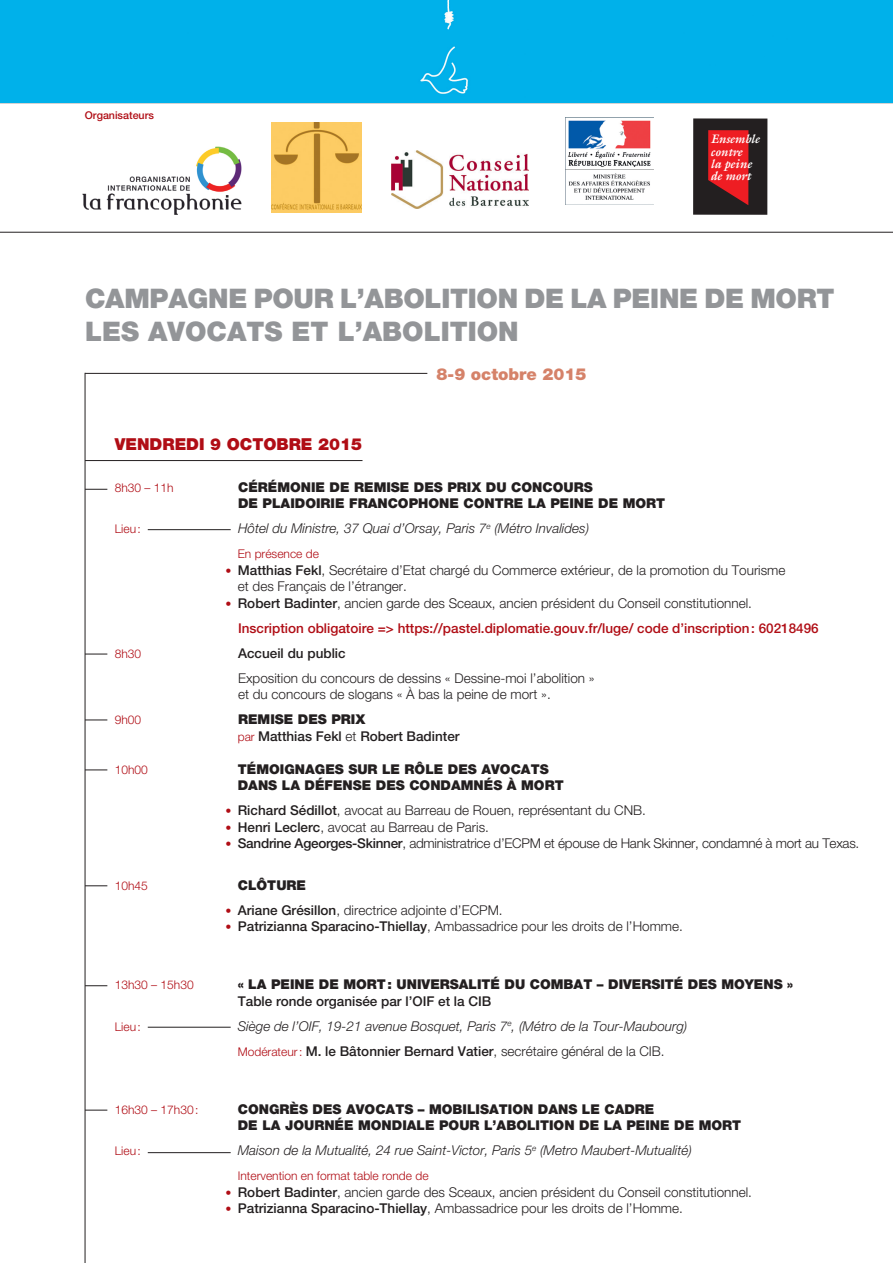
<style>
.page{position:relative;width:893px;height:1263px;background:#fff}
.page>*{position:absolute;margin:0;border:0;box-sizing:border-box;transform-origin:0 0}
.t1{font:900 27px/32.4px "Helvetica Neue";letter-spacing:-.01em;color:#939598}
.t2{font:900 16.5px "Helvetica Neue";color:#b00d15}
.t3{font:900 16.5px "Helvetica Neue";color:#d58269}
.t4{font:300 13.5px/16.5px "Helvetica Neue";color:#231f20}
.t5{font:900 13.5px/16.5px "Helvetica Neue";color:#231f20}
.t6{font:italic 300 13.5px/25px "Helvetica Neue";color:#231f20}
.t7{font:500 13.5px/25px "Helvetica Neue";color:#b00d15}
.t8{font:500 13.5px/16.5px "Helvetica Neue";color:#231f20}
.t9{font:300 13.5px "Helvetica Neue";letter-spacing:-.02em;color:#231f20}
.t10{font:italic 700 12.3px/12.3px "Galliard";letter-spacing:-.01em;color:#fff}
.t11{font:300 12px "Helvetica Neue";color:#b00d15}
.t12{font:500 10.65px "Helvetica Neue";color:#b00d15}
.s1{font-size:12px;color:#b00d15}
.s2{font-weight:500}
.s3{font-weight:300;font-size:12px}
.s4{color:#231f20}
.s5{font-weight:300;color:#231f20}
.s6{font-weight:900}
.s7{font-weight:300;font-size:12px;color:#b00d15}
.s8{font-weight:300}
.s9{font-style:normal;font-size:12px;color:#b00d15}
.s10{font-weight:500;font-style:normal}
.s11{font-style:normal}
</style>
<div class="page">
<hr style="left:0;top:232px;width:893px;height:1px;background:#231f20">
<div style="left:693px;top:118px;width:74px;height:97px;background:#231f20"></div>
<svg style="left:708px;top:130px;width:40px;height:75px"></svg>
<img style="left:82px;top:146px;width:160px;height:69px">
<img style="left:392px;top:150px;width:136px;height:59px">
<div style="left:0;top:0;width:893px;height:103px;background:#00b1ea"></div>
<img style="left:271px;top:123px;width:90px;height:90px">
<img style="left:565px;top:118px;width:89px;height:86px">
<hr style="left:85px;top:373px;width:342px;height:1px;background:#231f20">
<hr style="left:85px;top:373px;width:1px;height:890px;background:#231f20">
<hr style="left:85px;top:460px;width:277px;height:1px;background:#231f20">
<svg style="left:85px;top:489px;width:22px;height:1px"></svg>
<svg style="left:85px;top:654px;width:22px;height:1px"></svg>
<svg style="left:85px;top:720px;width:22px;height:1px"></svg>
<svg style="left:85px;top:770px;width:22px;height:1px"></svg>
<svg style="left:85px;top:885px;width:22px;height:1px"></svg>
<svg style="left:85px;top:985px;width:22px;height:1px"></svg>
<svg style="left:85px;top:1110px;width:22px;height:1px"></svg>
<hr style="left:148px;top:1027px;width:83px;height:1px;background:#231f20">
<hr style="left:148px;top:1152px;width:83px;height:1px;background:#231f20">
<hr style="left:148px;top:529px;width:83px;height:1px;background:#231f20">
<p class="t12" style="left:85px;top:109px;width:71px">Organisateurs</p>
<p class="t10" style="left:710px;top:133px;width:51px">Ensemble contre<br>la peine de mort</p>
<h1 class="t1" style="left:85px;top:282px;width:751px">CAMPAGNE POUR L’ABOLITION DE LA PEINE DE MORT<br>LES AVOCATS ET L’ABOLITION</h1>
<p class="t3" style="left:437px;top:364px;width:151px">8-9 octobre 2015</p>
<p class="t2" style="left:115px;top:434px;width:249px">VENDREDI 9 OCTOBRE 2015</p>
<p class="t11" style="left:115px;top:480px;width:60px">8h30 – 11h</p>
<p class="t5" style="left:238px;top:478px;width:429px">CÉRÉMONIE DE REMISE DES PRIX DU CONCOURS<br>DE PLAIDOIRIE FRANCOPHONE CONTRE LA PEINE DE MORT</p>
<p class="t11" style="left:115px;top:521px;width:28px">Lieu :</p>
<p class="t6" style="left:238px;top:516px;width:353px">Hôtel du Ministre, 37 Quai d’Orsay, Paris 7<sup>e</sup> (Métro Invalides)</p>
<p class="t11" style="left:238px;top:546px;width:83px">En présence de</p>
<p class="t4" style="left:238px;top:561px;width:549px;text-indent:-12px"><span class="s1">•</span> <span class="s2">Matthias Fekl</span>, Secrétaire d’Etat chargé du Commerce extérieur, de la promotion du Tourisme et des Français de l’étranger.</p>
<p class="t7" style="left:238px;top:590px;width:582px;text-indent:-13px"><span class="s3">•</span> <span class="s4">Robert Badinter</span><span class="s5">, ancien garde des Sceaux, ancien président du Conseil constitutionnel.<br></span>Inscription obligatoire =&gt; https://pastel.diplomatie.gouv.fr/luge/ code d’inscription : 60218496</p>
<p class="t11" style="left:115px;top:646px;width:28px">8h30</p>
<p class="t8" style="left:238px;top:644px;width:109px">Accueil du public</p>
<p class="t4" style="left:238px;top:669px;width:358px">Exposition du concours de dessins « Dessine-moi l’abolition » et du concours de slogans « À bas la peine de mort ».</p>
<p class="t11" style="left:115px;top:712px;width:28px">9h00</p>
<p class="t8" style="left:238px;top:711px;width:223px"><span class="s6">REMISE DES PRIX<br></span><span class="s7">par</span> Matthias Fekl <span class="s8">et</span> Robert Badinter</p>
<p class="t11" style="left:115px;top:762px;width:35px">10h00</p>
<p class="t5" style="left:238px;top:760px;width:327px">TÉMOIGNAGES SUR LE RÔLE DES AVOCATS<br>DANS LA DÉFENSE DES CONDAMNÉS À MORT</p>
<p class="t4" style="left:225px;top:802px;width:422px"><span class="s1">•</span> <span class="s2">Richard Sédillot</span>, avocat au Barreau de Rouen, représentant du CNB.</p>
<p class="t4" style="left:225px;top:818px;width:265px"><span class="s1">•</span> <span class="s2">Henri Leclerc</span>, avocat au Barreau de Paris.</p>
<p class="t9" style="left:225px;top:835px;width:635px"><span class="s1">•</span> <span class="s2">Sandrine Ageorges-Skinner</span>, administratrice d’ECPM et épouse de Hank Skinner, condamné à mort au Texas.</p>
<p class="t11" style="left:115px;top:878px;width:35px">10h45</p>
<p class="t5" style="left:238px;top:876px;width:70px">CLÔTURE</p>
<p class="t4" style="left:225px;top:901px;width:279px"><span class="s1">•</span> <span class="s2">Ariane Grésillon</span>, directrice adjointe d’ECPM.</p>
<p class="t4" style="left:225px;top:918px;width:459px"><span class="s1">•</span> <span class="s2">Patrizianna Sparacino-Thiellay</span>, Ambassadrice pour les droits de l’Homme.</p>
<p class="t11" style="left:115px;top:977px;width:80px">13h30 – 15h30</p>
<p class="t5" style="left:238px;top:976px;width:557px">« LA PEINE DE MORT : UNIVERSALITÉ DU COMBAT – DIVERSITÉ DES MOYENS »</p>
<p class="t8" style="left:238px;top:992px;width:255px">Table ronde organisée par l’OIF et la CIB</p>
<p class="t11" style="left:115px;top:1019px;width:28px">Lieu :</p>
<p class="t6" style="left:238px;top:1013px;width:451px">Siège de l’OIF, 19-21 avenue Bosquet, Paris 7<sup>e</sup>, (Métro de la Tour-Maubourg)<br><span class="s9">Modérateur :</span> <span class="s10">M. le Bâtonnier Bernard Vatier</span><span class="s11">, secrétaire général de la CIB.</span></p>
<p class="t11" style="left:115px;top:1102px;width:85px">16h30 – 17h30 :</p>
<p class="t5" style="left:238px;top:1100px;width:505px">CONGRÈS DES AVOCATS – MOBILISATION DANS LE CADRE<br>DE LA JOURNÉE MONDIALE POUR L’ABOLITION DE LA PEINE DE MORT</p>
<p class="t11" style="left:115px;top:1143px;width:28px">Lieu :</p>
<p class="t6" style="left:238px;top:1138px;width:456px">Maison de la Mutualité, 24 rue Saint-Victor, Paris 5<sup>e</sup> (Metro Maubert-Mutualité)</p>
<p class="t11" style="left:238px;top:1168px;width:192px">Intervention en format table ronde de</p>
<p class="t4" style="left:225px;top:1183px;width:528px"><span class="s1">•</span> <span class="s2">Robert Badinter</span>, ancien garde des Sceaux, ancien président du Conseil constitutionnel.</p>
<p class="t4" style="left:225px;top:1200px;width:459px"><span class="s1">•</span> <span class="s2">Patrizianna Sparacino-Thiellay</span>, Ambassadrice pour les droits de l’Homme.</p>
</div>
